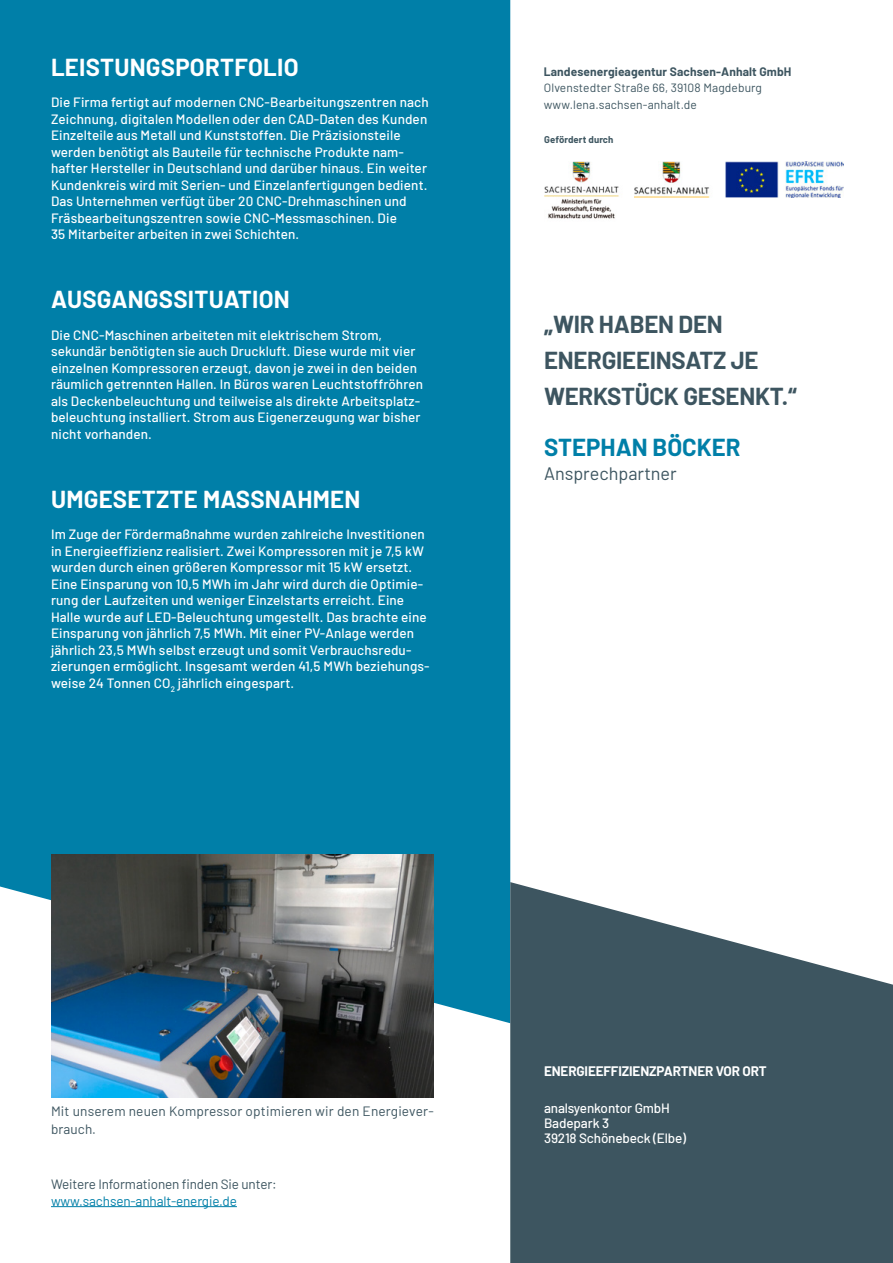
<style>
.page{position:relative;width:893px;height:1263px;background:#fff}
.page>*{position:absolute;margin:0;border:0;box-sizing:border-box;transform-origin:0 0}
.t1{font:700 24px "Barlow";letter-spacing:.01em;color:#fff}
.t2{font:700 24px/36px "Barlow";letter-spacing:-.01em;color:#3d5560}
.t3{font:700 24px "Barlow";color:#007fa8}
.t4{font:18px "Barlow";color:#3d5560}
.t5{font:500 13.5px/16.5px "Barlow";letter-spacing:.01em;color:#fff}
.t6{font:13.5px/18px "Barlow";letter-spacing:.005em;color:#3d5560}
.t7{font:500 13.5px/15px "Barlow";letter-spacing:-.01em;color:#fff}
.t8{font:13.5px "Barlow";letter-spacing:-.01em;color:#007fa8}
.t9{font:700 13.5px "Barlow";letter-spacing:-.01em;color:#fff}
.t10{font:12px/16.5px "Barlow";letter-spacing:.01em;color:#3d5560}
.t11{font:700 12px "Barlow";letter-spacing:.01em;color:#3d5560}
.t12{font:700 9.6px "Barlow";letter-spacing:.01em;color:#3d5560}
</style>
<div class="page">
<div style="left:0;top:0;width:510px;height:1023px;background:#007fa8"></div>
<svg style="left:510px;top:882px;width:383px;height:381px;background:#576c75"></svg>
<hr style="left:51px;top:1206px;width:186px;height:1px;background:#007fa8">
<img style="left:635px;top:161px;width:208px;height:36px">
<img style="left:544px;top:161px;width:75px;height:58px">
<img style="left:51px;top:855px;width:383px;height:242px">
<h1 class="t1" style="left:51px;top:49px;width:249px">LEISTUNGSPORTFOLIO</h1>
<p class="t5" style="left:51px;top:93px;width:379px">Die Firma fertigt auf modernen CNC-Bearbeitungszentren nach Zeichnung, digitalen Modellen oder den CAD-Daten des Kunden Einzelteile aus Metall und Kunststoffen. Die Präzisionsteile werden benötigt als Bauteile für technische Produkte nam&shy;hafter Hersteller in Deutschland und darüber hinaus. Ein weiter Kundenkreis wird mit Serien- und Einzelanfertigungen bedient.<br>Das Unternehmen verfügt über 20 CNC-Drehmaschinen und Fräsbearbeitungszentren sowie CNC-Messmaschinen. Die<br>35 Mitarbeiter arbeiten in zwei Schichten.</p>
<h1 class="t1" style="left:51px;top:282px;width:240px">AUSGANGSSITUATION</h1>
<p class="t5" style="left:51px;top:325px;width:374px">Die CNC-Maschinen arbeiteten mit elektrischem Strom, sekundär benötigten sie auch Druckluft. Diese wurde mit vier einzelnen Kompressoren erzeugt, davon je zwei in den beiden räumlich getrennten Hallen. In Büros waren Leuchtstoffröhren als Deckenbeleuchtung und teilweise als direkte Arbeitsplatz&shy;beleuchtung installiert. Strom aus Eigenerzeugung war bisher nicht vorhanden.</p>
<h1 class="t1" style="left:51px;top:481px;width:311px">UMGESETZTE MASSNAHMEN</h1>
<p class="t5" style="left:51px;top:525px;width:380px">Im Zuge der Fördermaßnahme wurden zahlreiche Investitionen in Energieeffizienz realisiert. Zwei Kompressoren mit je 7,5 kW wurden durch einen größeren Kompressor mit 15 kW ersetzt.<br>Eine Einsparung von 10,5 MWh im Jahr wird durch die Optimie&shy;rung der Laufzeiten und weniger Einzelstarts erreicht. Eine Halle wurde auf LED-Beleuchtung umgestellt. Das brachte eine Einsparung von jährlich 7,5 MWh. Mit einer PV-Anlage werden jährlich 23,5 MWh selbst erzeugt und somit Verbrauchsredu&shy;zierungen ermöglicht. Insgesamt werden 41,5 MWh beziehungs&shy;weise 24 Tonnen CO<sub>2</sub> jährlich eingespart.</p>
<p class="t11" style="left:544px;top:63px;width:249px">Landesenergieagentur Sachsen-Anhalt GmbH</p>
<p class="t10" style="left:544px;top:79px;width:220px">Olvenstedter Straße 66, 39108 Magdeburg www.lena.sachsen-anhalt.de</p>
<p class="t12" style="left:544px;top:133px;width:71px">Gefördert durch</p>
<h1 class="t2" style="left:544px;top:304px;width:254px">„WIR HABEN DEN<br>ENERGIEEINSATZ JE<br>WERKSTÜCK GESENKT.“</h1>
<h1 class="t3" style="left:544px;top:429px;width:198px">STEPHAN BÖCKER</h1>
<h2 class="t4" style="left:544px;top:460px;width:134px">Ansprechpartner</h2>
<p class="t6" style="left:51px;top:1101px;width:384px">Mit unserem neuen Kompressor optimieren wir den Energiever&shy;brauch.</p>
<p class="t6" style="left:51px;top:1174px;width:227px">Weitere Informationen finden Sie unter:</p>
<p class="t8" style="left:51px;top:1191px;width:187px">www.sachsen-anhalt-energie.de</p>
<p class="t9" style="left:544px;top:1061px;width:224px">ENERGIEEFFIZIENZPARTNER VOR ORT</p>
<p class="t7" style="left:544px;top:1100px;width:144px">analsyenkontor GmbH<br>Badepark 3<br>39218 Schönebeck (Elbe)</p>
</div>
